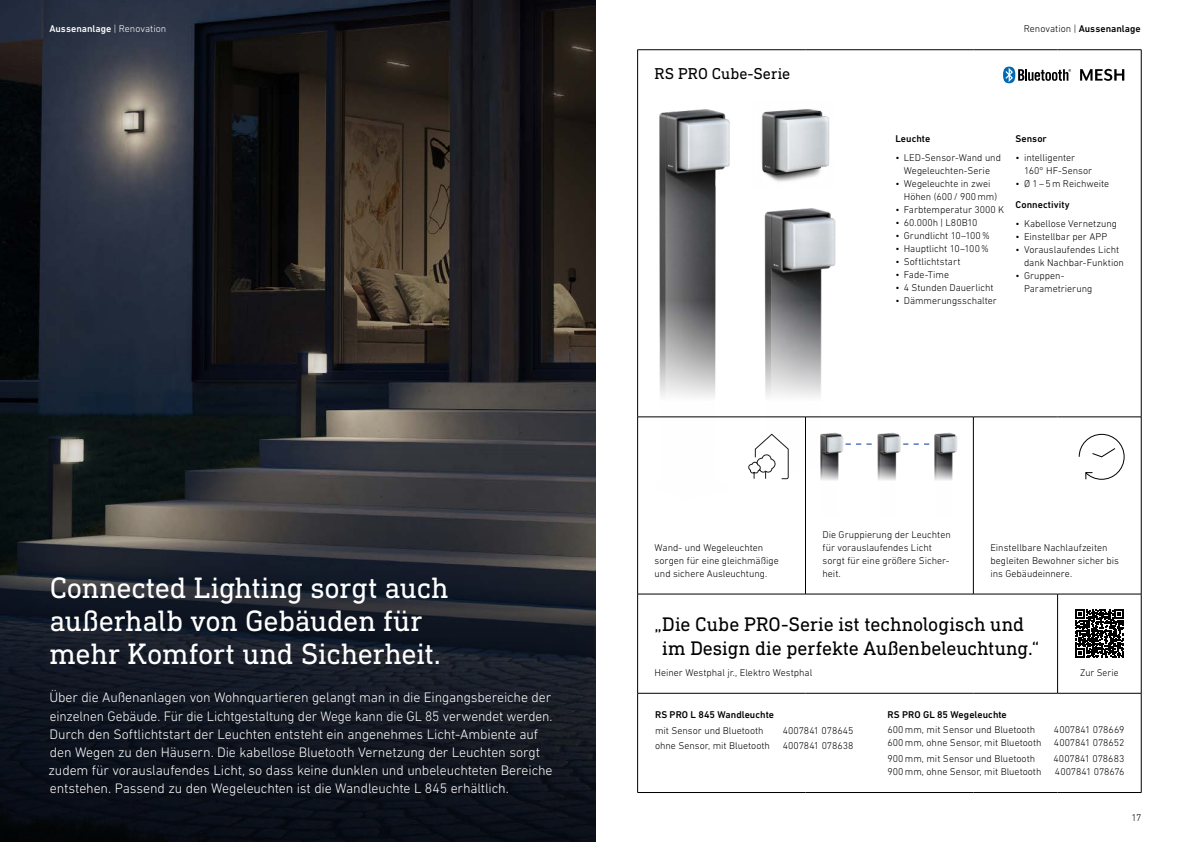
<style>
.page{position:relative;width:1191px;height:842px;background:#fff}
.page>*{position:absolute;margin:0;border:0;box-sizing:border-box;transform-origin:0 0}
.t1{font:30px/33px "DIN Next Slab Pro";letter-spacing:-.005em;color:#fff}
.t2{font:20px/24px "DIN Next Slab Pro";color:#000}
.t3{font:16px "DIN Next Slab Pro";letter-spacing:.005em;color:#000}
.t4{font:300 14px/18.2px "DIN Next W1 G";letter-spacing:-.01em;color:#fff}
.t5{font:300 10px/13px "DIN Next W1 G";color:#000}
.t6{font:500 10px "DIN Next W1 G";letter-spacing:.005em;color:#000}
.t7{font:500 10px "DIN Next W1 G";letter-spacing:.005em;color:#fff}
.s1{font-weight:300}
</style>
<div class="page">
<img style="left:0;top:0;width:595px;height:391px">
<svg style="left:0;top:391px;width:595px;height:451px;background:#1f232a"></svg>
<img style="left:595px;top:94px;width:250px;height:431px">
<img style="left:802px;top:431px;width:155px;height:89px">
<svg style="left:1003px;top:67px;width:68px;height:16px"></svg>
<svg style="left:1080px;top:69px;width:44px;height:12px"></svg>
<svg style="left:1079px;top:434px;width:45px;height:45px"></svg>
<svg style="left:845px;top:444px;width:26px;height:1px"></svg>
<svg style="left:903px;top:444px;width:26px;height:1px"></svg>
<svg style="left:748px;top:434px;width:40px;height:45px"></svg>
<hr style="left:637px;top:50px;width:168px;height:1px;background:#000">
<hr style="left:637px;top:50px;width:1px;height:367px;background:#000">
<hr style="left:805px;top:50px;width:168px;height:1px;background:#000">
<hr style="left:973px;top:50px;width:84px;height:1px;background:#000">
<hr style="left:1057px;top:50px;width:84px;height:1px;background:#000">
<hr style="left:1141px;top:50px;width:1px;height:367px;background:#000">
<hr style="left:637px;top:417px;width:168px;height:1px;background:#000">
<hr style="left:637px;top:417px;width:1px;height:177px;background:#000">
<hr style="left:805px;top:417px;width:168px;height:1px;background:#000">
<hr style="left:805px;top:417px;width:1px;height:177px;background:#000">
<hr style="left:973px;top:417px;width:84px;height:1px;background:#000">
<hr style="left:973px;top:417px;width:1px;height:177px;background:#000">
<hr style="left:1057px;top:417px;width:84px;height:1px;background:#000">
<hr style="left:1141px;top:417px;width:1px;height:177px;background:#000">
<hr style="left:637px;top:594px;width:168px;height:1px;background:#000">
<hr style="left:637px;top:594px;width:1px;height:99px;background:#000">
<hr style="left:805px;top:594px;width:168px;height:1px;background:#000">
<hr style="left:973px;top:594px;width:84px;height:1px;background:#000">
<hr style="left:1057px;top:594px;width:84px;height:1px;background:#000">
<hr style="left:1057px;top:594px;width:1px;height:99px;background:#000">
<hr style="left:1141px;top:594px;width:1px;height:99px;background:#000">
<hr style="left:637px;top:693px;width:168px;height:1px;background:#000">
<hr style="left:637px;top:693px;width:1px;height:99px;background:#000">
<hr style="left:805px;top:693px;width:168px;height:1px;background:#000">
<hr style="left:973px;top:693px;width:84px;height:1px;background:#000">
<hr style="left:1057px;top:693px;width:84px;height:1px;background:#000">
<hr style="left:1141px;top:693px;width:1px;height:99px;background:#000">
<hr style="left:637px;top:792px;width:168px;height:1px;background:#000">
<hr style="left:805px;top:792px;width:168px;height:1px;background:#000">
<hr style="left:973px;top:792px;width:84px;height:1px;background:#000">
<hr style="left:1057px;top:792px;width:84px;height:1px;background:#000">
<svg style="left:1075px;top:609px;width:48px;height:48px"></svg>
<p class="t7" style="left:49px;top:23px;width:118px">Aussenanlage <span class="s1">| Renovation</span></p>
<h1 class="t1" style="left:49px;top:571px;width:400px">Connected Lighting sorgt auch außerhalb von Gebäuden für mehr Komfort und Sicherheit.</h1>
<p class="t4" style="left:49px;top:688px;width:505px">Über die Außenanlagen von Wohnquartieren gelangt man in die Eingangsbereiche der einzelnen Gebäude. Für die Lichtgestaltung der Wege kann die GL 85 verwendet werden.<br>Durch den Softlichtstart der Leuchten entsteht ein angenehmes Licht-Ambiente auf den Wegen zu den Häusern. Die kabellose Bluetooth Vernetzung der Leuchten sorgt zudem für vorauslaufendes Licht, so dass keine dunklen und unbeleuchteten Bereiche entstehen. Passend zu den Wegeleuchten ist die Wandleuchte L 845 erhältlich.</p>
<h3 class="t3" style="left:654px;top:64px;width:137px">RS PRO Cube-Serie</h3>
<p class="t6" style="left:1024px;top:23px;width:118px"><span class="s1">Renovation |</span> Aussenanlage</p>
<p class="t6" style="left:895px;top:133px;width:36px">Leuchte</p>
<p class="t5" style="left:895px;top:151px;width:107px;text-align:center">• LED-Sensor-Wand und<br>Wegeleuchten-Serie</p>
<p class="t5" style="left:904px;top:177px;width:95px;text-indent:-8px">• Wegeleuchte in zwei<br>Höhen (600/ 900mm)</p>
<p class="t5" style="left:895px;top:203px;width:110px">• Farbtemperatur 3000 K</p>
<p class="t5" style="left:895px;top:216px;width:84px">• 60.000h | L80B10</p>
<p class="t5" style="left:895px;top:229px;width:96px">• Grundlicht 10–100%</p>
<p class="t5" style="left:895px;top:242px;width:95px">• Hauptlicht 10–100%</p>
<p class="t5" style="left:895px;top:255px;width:67px">• Softlichtstart</p>
<p class="t5" style="left:895px;top:268px;width:55px">• Fade-Time</p>
<p class="t5" style="left:895px;top:281px;width:100px">• 4 Stunden Dauerlicht</p>
<p class="t5" style="left:895px;top:294px;width:103px">• Dämmerungsschalter</p>
<p class="t6" style="left:1015px;top:133px;width:33px">Sensor</p>
<p class="t5" style="left:1024px;top:151px;width:70px;text-indent:-8px">• intelligenter<br>160° HF-Sensor</p>
<p class="t5" style="left:1015px;top:177px;width:95px">• Ø 1–5m Reichweite</p>
<p class="t6" style="left:1015px;top:199px;width:56px">Connectivity</p>
<p class="t5" style="left:1015px;top:217px;width:103px">• Kabellose Vernetzung</p>
<p class="t5" style="left:1015px;top:230px;width:93px">• Einstellbar per APP</p>
<p class="t5" style="left:1024px;top:243px;width:101px;text-indent:-8px">• Vorauslaufendes Licht dank Nachbar-Funktion</p>
<p class="t5" style="left:1024px;top:269px;width:70px;text-indent:-8px">• Gruppen-<br>Parametrierung</p>
<p class="t5" style="left:822px;top:528px;width:130px">Die Gruppierung der Leuchten für vorauslaufendes Licht sorgt für eine größere Sicher&shy;heit.</p>
<p class="t5" style="left:654px;top:541px;width:126px">Wand- und Wegeleuchten sorgen für eine gleichmäßige und sichere Ausleuchtung.</p>
<p class="t5" style="left:990px;top:541px;width:130px">Einstellbare Nachlaufzeiten begleiten Bewohner sicher bis ins Gebäudeinnere.</p>
<h2 class="t2" style="left:662px;top:612px;width:378px;text-indent:-8px">„Die Cube PRO-Serie ist technologisch und im Design die perfekte Außenbeleuchtung.“</h2>
<p class="t5" style="left:654px;top:666px;width:159px">Heiner Westphal jr., Elektro Westphal</p>
<p class="t5" style="left:1080px;top:666px;width:40px">Zur Serie</p>
<p class="t6" style="left:655px;top:708px;width:120px">RS PRO L 845 Wandleuchte</p>
<p class="t5" style="left:655px;top:723px;width:110px">mit Sensor und Bluetooth</p>
<p class="t5" style="left:782px;top:723px;width:72px">4007841 078645</p>
<p class="t5" style="left:655px;top:739px;width:116px">ohne Sensor, mit Bluetooth</p>
<p class="t5" style="left:783px;top:739px;width:72px">4007841 078638</p>
<p class="t6" style="left:887px;top:708px;width:121px">RS PRO GL 85 Wegeleuchte</p>
<p class="t5" style="left:887px;top:723px;width:149px">600mm, mit Sensor und Bluetooth</p>
<p class="t5" style="left:887px;top:723px;width:238px;text-align:right">4007841 078669<br>600mm, ohne Sensor, mit Bluetooth 4007841 078652</p>
<p class="t5" style="left:887px;top:752px;width:149px">900mm, mit Sensor und Bluetooth</p>
<p class="t5" style="left:1053px;top:752px;width:72px">4007841 078683</p>
<p class="t5" style="left:887px;top:765px;width:155px">900mm, ohne Sensor, mit Bluetooth</p>
<p class="t5" style="left:1055px;top:765px;width:71px">4007841 078676</p>
<p class="t5" style="left:1131px;top:811px;width:11px">17</p>
</div>
